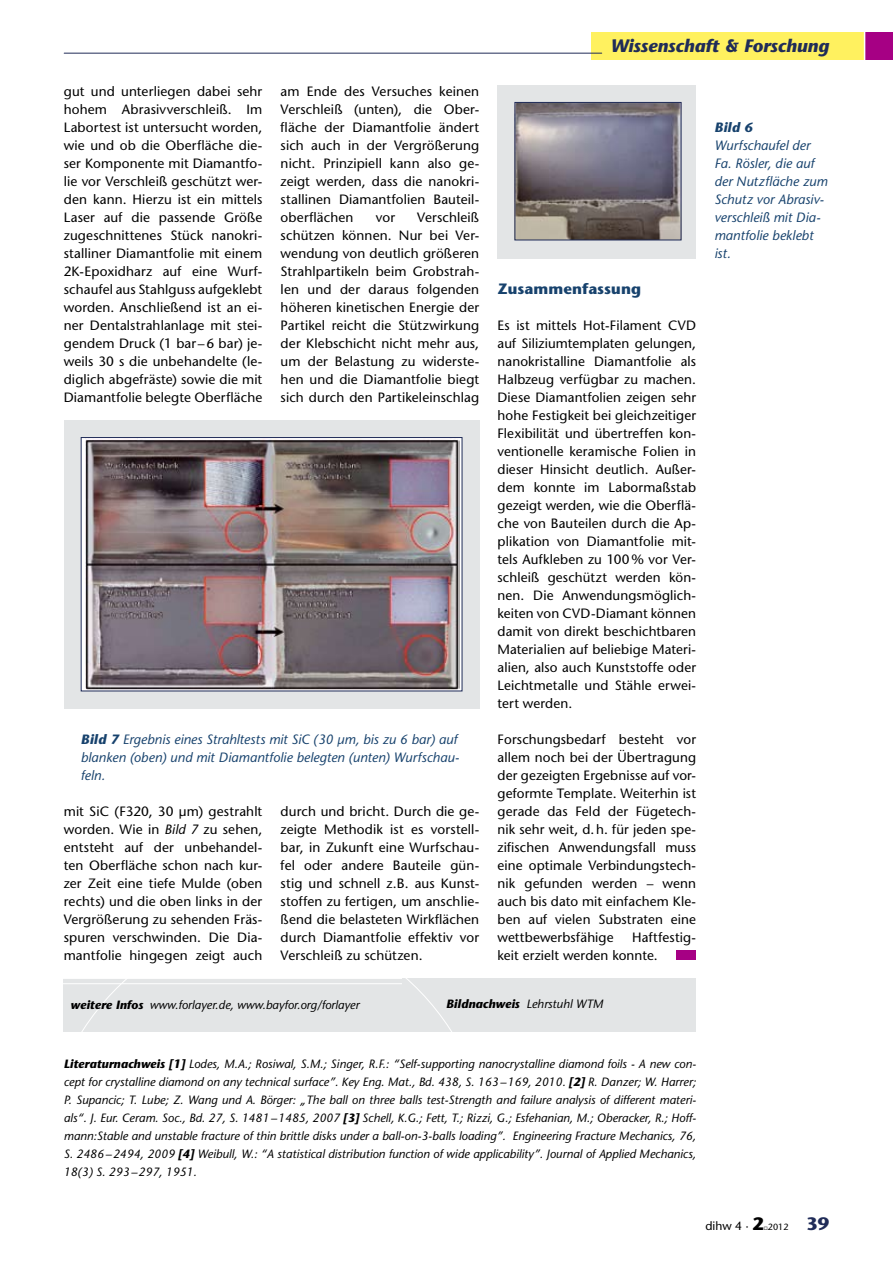
<style>
.page{position:relative;width:893px;height:1263px;background:#fff}
.page>*{position:absolute;margin:0;border:0;box-sizing:border-box;transform-origin:0 0}
.t1{font:italic 700 18px "Stone Sans";color:#202c58}
.t2{font:700 15px "Stone Sans";letter-spacing:.005em;color:#17426d}
.t3{font:13.5px/18px "Stone Sans";letter-spacing:.01em;color:#000;text-align:justify}
.t4{font:italic 13.5px/18px "Stone Sans";letter-spacing:.005em;color:#17426d}
.t5{font:italic 700 13.5px "Stone Sans";color:#17426d}
.t6{font:italic 12px/18px "Stone Sans";color:#000;text-align:justify}
.t7{font:italic 700 12px "Stone Sans";color:#000}
.t8{font:12px "Stone Sans";color:#000}
.s1{font-weight:700}
.s2{font-style:italic}
.s3{font-weight:400}
.s4{font-weight:700;font-size:18px}
.s5{font-size:9px}
.s6{font-weight:700;font-size:18px;color:#202c58}
</style>
<div class="page">
<div style="left:591px;top:32px;width:302px;height:28px;background:#fff15f"></div>
<hr style="left:64px;top:53px;width:538px;height:1px;background:#202c58">
<div style="left:865px;top:32px;width:28px;height:28px;background:#a60084"></div>
<hr style="left:864px;top:12px;width:1px;height:56px;background:#fff">
<div style="left:497px;top:85px;width:199px;height:173px;background:#e3e5e6"></div>
<img style="left:516px;top:104px;width:163px;height:134px">
<div style="left:514px;top:102px;width:167px;height:138px;border:1px solid #202c58"></div>
<div style="left:64px;top:420px;width:415px;height:288px;background:#e3e5e6"></div>
<img style="left:85px;top:439px;width:375px;height:250px">
<div style="left:81px;top:437px;width:381px;height:254px;border:1px solid #202c58"></div>
<div style="left:64px;top:979px;width:632px;height:53px;background:#e3e5e6"></div>
<svg style="left:64px;top:979px;width:388px;height:53px"></svg>
<div style="left:676px;top:950px;width:20px;height:10px;background:#a60084"></div>
<p class="t3" style="left:64px;top:82px;width:200px">gut und unterliegen dabei sehr hohem Abrasivverschleiß. Im Labortest ist untersucht worden, wie und ob die Oberfläche die&shy;ser Komponente mit Diamantfo&shy;lie vor Verschleiß geschützt wer&shy;den kann. Hierzu ist ein mittels Laser auf die passende Größe zugeschnittenes Stück nanokri&shy;stalliner Diamantfolie mit einem 2K-Epoxidharz auf eine Wurf&shy;schaufel aus Stahlguss aufgeklebt worden. Anschließend ist an ei&shy;ner Dentalstrahlanlage mit stei&shy;gendem Druck (1 bar –6 bar) je&shy;weils 30 s die unbehandelte (le&shy;diglich abgefräste) sowie die mit Diamantfolie belegte Oberfläche</p>
<p class="t3" style="left:281px;top:82px;width:200px">am Ende des Versuches keinen Verschleiß (unten), die Ober&shy;fläche der Diamantfolie ändert sich auch in der Vergrößerung nicht. Prinzipiell kann also ge&shy;zeigt werden, dass die nanokri&shy;stallinen Diamantfolien Bauteil&shy;oberflächen</p>
<p class="t3" style="left:281px;top:208px;width:200px;text-indent:137px">Verschleiß schützen können. Nur bei Ver&shy;wendung von deutlich größeren Strahlpartikeln beim Grobstrah&shy;len und der daraus folgenden höheren kinetischen Energie der Partikel reicht die Stützwirkung der Klebschicht nicht mehr aus, um der Belastung zu widerste&shy;hen und die Diamantfolie biegt sich durch den Partikeleinschlag</p>
<p class="t3" style="left:376px;top:208px;width:21px">vor</p>
<p class="t4" style="left:81px;top:730px;width:380px"><span class="s1">Bild 7</span> Ergebnis eines Strahltests mit SiC (30 µm, bis zu 6 bar) auf blanken (oben) und mit Diamantfolie belegten (unten) Wurfschau&shy;feln.</p>
<p class="t3" style="left:64px;top:802px;width:200px">mit SiC (F320, 30 µm) gestrahlt worden. Wie in <span class="s2">Bild 7</span> zu sehen, entsteht auf der unbehandel&shy;ten Oberfläche schon nach kur&shy;zer Zeit eine tiefe Mulde (oben rechts) und die oben links in der Vergrößerung zu sehenden Fräs&shy;spuren verschwinden. Die Dia&shy;mantfolie hingegen zeigt auch</p>
<p class="t3" style="left:281px;top:802px;width:200px">durch und bricht. Durch die ge&shy;zeigte Methodik ist es vorstell&shy;bar, in Zukunft eine Wurfschau&shy;fel oder andere Bauteile gün&shy;stig und schnell z.B. aus Kunst&shy;stoffen zu fertigen, um anschlie&shy;ßend die belasteten Wirkflächen durch Diamantfolie effektiv vor Verschleiß zu schützen.</p>
<h1 class="t1" style="left:610px;top:34px;width:220px">Wissenschaft &amp; Forschung</h1>
<p class="t2" style="left:497px;top:279px;width:145px">Zusammenfassung</p>
<p class="t3" style="left:497px;top:316px;width:200px">Es ist mittels Hot-Filament CVD auf Siliziumtemplaten gelungen, nanokristalline Diamantfolie als Halbzeug verfügbar zu machen.<br>Diese Diamantfolien zeigen sehr hohe Festigkeit bei gleichzeitiger Flexibilität und übertreffen kon&shy;ventionelle keramische Folien in dieser Hinsicht deutlich. Außer&shy;dem konnte im Labormaßstab gezeigt werden, wie die Oberflä&shy;che von Bauteilen durch die Ap&shy;plikation von Diamantfolie mit&shy;tels Aufkleben zu 100% vor Ver&shy;schleiß geschützt werden kön&shy;nen. Die Anwendungsmöglich&shy;keiten von CVD-Diamant können damit von direkt beschichtbaren Materialien auf beliebige Materi&shy;alien, also auch Kunststoffe oder Leichtmetalle und Stähle erwei&shy;tert werden.</p>
<p class="t3" style="left:497px;top:730px;width:200px">Forschungsbedarf besteht vor allem noch bei der Übertragung der gezeigten Ergebnisse auf vor&shy;geformte Template. Weiterhin ist gerade das Feld der Fügetech&shy;nik sehr weit, d.h. für jeden spe&shy;zifischen Anwendungsfall muss eine optimale Verbindungstech&shy;nik gefunden werden – wenn auch bis dato mit einfachem Kle&shy;ben auf vielen Substraten eine wettbewerbsfähige</p>
<p class="t3" style="left:497px;top:928px;width:200px;text-indent:135px">Haftfestig&shy;keit erzielt werden konnte.</p>
<p class="t5" style="left:714px;top:119px;width:40px">Bild 6</p>
<p class="t4" style="left:714px;top:136px;width:115px">Wurfschaufel der<br>Fa. Rösler, die auf der Nutzfläche zum<br>Schutz vor Abrasiv&shy;verschleiß mit Dia&shy;mantfolie beklebt ist.</p>
<p class="t6" style="left:71px;top:996px;width:290px"><span class="s1">weitere Infos</span> www.forlayer.de, www.bayfor.org/forlayer</p>
<p class="t7" style="left:446px;top:996px;width:159px">Bildnachweis <span class="s3">Lehrstuhl WTM</span></p>
<p class="t6" style="left:64px;top:1055px;width:634px"><span class="s1">Literaturnachweis [1]</span> Lodes, M.A.; Rosiwal, S.M.; Singer, R.F.: “Self-supporting nanocrystalline diamond foils - A new con&shy;cept for crystalline diamond on any technical surface”. Key Eng. Mat., Bd. 438, S. 163–169, 2010. <span class="s1">[2]</span> R. Danzer; W. Harrer; P. Supancic; T. Lube; Z. Wang und A. Börger: „The ball on three balls test-Strength and failure analysis of different materi&shy;als“. J. Eur. Ceram. Soc., Bd. 27, S. 1481–1485, 2007 <span class="s1">[3]</span> Schell, K.G.; Fett, T.; Rizzi, G.; Esfehanian, M.; Oberacker, R.; Hoff&shy;mann:Stable and unstable fracture of thin brittle disks under a ball-on-3-balls loading”. Engineering Fracture Mechanics, 76, S. 2486–2494, 2009 <span class="s1">[4]</span> Weibull, W.: “A statistical distribution function of wide applicability”. Journal of Applied Mechanics, 18(3) S. 293–297, 1951.</p>
<p class="t8" style="left:705px;top:1219px;width:125px">dihw 4 · <span class="s4">2</span> <span class="s5">2012</span> <span class="s6">39</span></p>
</div>
